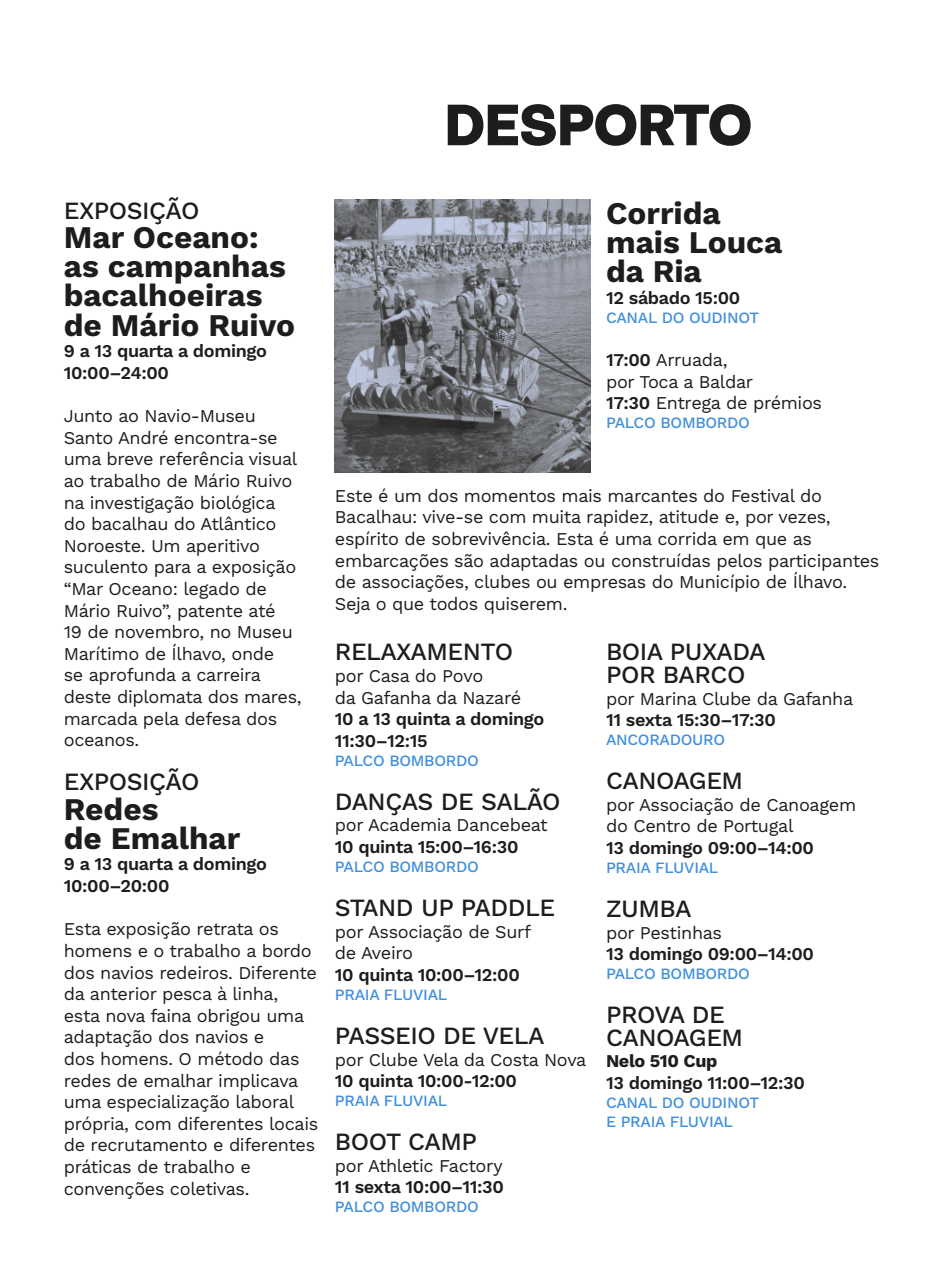
<style>
.page{position:relative;width:925px;height:1276px;background:#fff}
.page>*{position:absolute;margin:0;border:0;box-sizing:border-box;transform-origin:0 0}
.t1{font:700 58.5px "Another Grotesk W05";letter-spacing:-.055em;color:#1d1d1b}
.t2{font:700 31.5px/29.2px "Work Sans";color:#1d1d1b}
.t3{font:500 24.75px/22.5px "Work Sans";letter-spacing:-.02em;color:#1d1d1b}
.t4{font:18px/21.6px "Work Sans";letter-spacing:-.02em;color:#1d1d1b}
.t5{font:600 18px/21.6px "Work Sans";letter-spacing:-.02em;color:#1d1d1b}
.t6{font:700 18px "Work Sans";letter-spacing:-.02em;color:#1d1d1b}
.t7{font:500 15.75px/18.9px "Work Sans";letter-spacing:-.02em;color:#408fdc}
.s1{font-weight:600}
</style>
<div class="page">
<img style="left:335px;top:200px;width:255px;height:272px">
<h1 class="t1" style="left:443px;top:79px;width:312px">DESPORTO</h1>
<h3 class="t3" style="left:64px;top:200px;width:137px">EXPOSIÇÃO</h3>
<h2 class="t2" style="left:64px;top:224px;width:233px">Mar Oceano: as campanhas bacalhoeiras de Mário Ruivo</h2>
<p class="t5" style="left:64px;top:341px;width:205px">9 a 13 quarta a domingo<br>10:00–24:00</p>
<p class="t4" style="left:64px;top:406px;width:239px">Junto ao Navio-Museu<br>Santo André encontra-se uma breve referência visual ao trabalho de Mário Ruivo na investigação biológica do bacalhau do Atlântico<br>Noroeste. Um aperitivo suculento para a exposição “Mar Oceano: legado de<br>Mário Ruivo”, patente até<br>19 de novembro, no Museu<br>Marítimo de Ílhavo, onde<br>se aprofunda a carreira deste diplomata dos mares, marcada pela defesa dos oceanos.</p>
<h3 class="t3" style="left:64px;top:772px;width:137px">EXPOSIÇÃO</h3>
<h2 class="t2" style="left:64px;top:796px;width:178px">Redes<br>de Emalhar</h2>
<p class="t5" style="left:64px;top:854px;width:205px">9 a 13 quarta a domingo<br>10:00–20:00</p>
<p class="t4" style="left:64px;top:919px;width:256px">Esta exposição retrata os homens e o trabalho a bordo dos navios redeiros. Diferente da anterior pesca à linha, esta nova faina obrigou uma adaptação dos navios e<br>dos homens. O método das redes de emalhar implicava uma especialização laboral própria, com diferentes locais de recrutamento e diferentes práticas de trabalho e convenções coletivas.</p>
<h2 class="t2" style="left:606px;top:200px;width:178px">Corrida mais Louca da Ria</h2>
<p class="t5" style="left:606px;top:288px;width:136px">12 sábado 15:00</p>
<p class="t7" style="left:606px;top:309px;width:155px">CANAL DO OUDINOT</p>
<p class="t4" style="left:606px;top:350px;width:218px"><span class="s1">17:00</span> Arruada,<br>por Toca a Baldar<br><span class="s1">17:30</span> Entrega de prémios</p>
<p class="t7" style="left:606px;top:414px;width:145px">PALCO BOMBORDO</p>
<p class="t4" style="left:335px;top:485px;width:546px">Este é um dos momentos mais marcantes do Festival do Bacalhau: vive-se com muita rapidez, atitude e, por vezes, espírito de sobrevivência. Esta é uma corrida em que as embarcações são adaptadas ou construídas pelos participantes de associações, clubes ou empresas do Município de Ílhavo.<br>Seja o que todos quiserem.</p>
<h3 class="t3" style="left:335px;top:642px;width:180px">RELAXAMENTO</h3>
<p class="t4" style="left:335px;top:666px;width:188px">por Casa do Povo<br>da Gafanha da Nazaré</p>
<p class="t5" style="left:335px;top:709px;width:211px">10 a 13 quinta a domingo<br>11:30–12:15</p>
<p class="t7" style="left:335px;top:751px;width:145px">PALCO BOMBORDO</p>
<h3 class="t3" style="left:335px;top:791px;width:227px">DANÇAS DE SALÃO</h3>
<p class="t4" style="left:335px;top:815px;width:214px">por Academia Dancebeat</p>
<p class="t5" style="left:335px;top:837px;width:185px">10 quinta 15:00–16:30</p>
<p class="t7" style="left:335px;top:858px;width:145px">PALCO BOMBORDO</p>
<h3 class="t3" style="left:335px;top:897px;width:222px">STAND UP PADDLE</h3>
<p class="t4" style="left:335px;top:921px;width:198px">por Associação de Surf de Aveiro</p>
<p class="t5" style="left:335px;top:965px;width:186px">10 quinta 10:00–12:00</p>
<p class="t7" style="left:335px;top:985px;width:114px">PRAIA FLUVIAL</p>
<h3 class="t3" style="left:335px;top:1025px;width:211px">PASSEIO DE VELA</h3>
<p class="t4" style="left:335px;top:1049px;width:253px">por Clube Vela da Costa Nova</p>
<p class="t5" style="left:335px;top:1071px;width:183px">10 quinta 10:00-12:00</p>
<p class="t7" style="left:335px;top:1092px;width:114px">PRAIA FLUVIAL</p>
<h3 class="t3" style="left:335px;top:1131px;width:144px">BOOT CAMP</h3>
<p class="t4" style="left:335px;top:1155px;width:169px">por Athletic Factory</p>
<p class="t5" style="left:335px;top:1177px;width:170px">11 sexta 10:00–11:30</p>
<p class="t7" style="left:335px;top:1198px;width:145px">PALCO BOMBORDO</p>
<h3 class="t3" style="left:606px;top:642px;width:161px">BOIA PUXADA<br>POR BARCO</h3>
<p class="t4" style="left:606px;top:688px;width:249px">por Marina Clube da Gafanha</p>
<p class="t5" style="left:606px;top:710px;width:171px">11 sexta 15:30–17:30</p>
<p class="t7" style="left:606px;top:731px;width:121px">ANCORADOURO</p>
<h3 class="t3" style="left:606px;top:770px;width:139px">CANOAGEM</h3>
<p class="t4" style="left:606px;top:794px;width:252px">por Associação de Canoagem do Centro de Portugal</p>
<p class="t5" style="left:606px;top:838px;width:209px">13 domingo 09:00–14:00</p>
<p class="t7" style="left:606px;top:858px;width:114px">PRAIA FLUVIAL</p>
<h3 class="t3" style="left:606px;top:898px;width:87px">ZUMBA</h3>
<p class="t4" style="left:606px;top:922px;width:118px">por Pestinhas</p>
<p class="t5" style="left:606px;top:944px;width:209px">13 domingo 09:00–14:00</p>
<p class="t7" style="left:606px;top:965px;width:145px">PALCO BOMBORDO</p>
<h3 class="t3" style="left:606px;top:1004px;width:139px">PROVA DE<br>CANOAGEM</h3>
<p class="t6" style="left:606px;top:1050px;width:113px">Nelo 510 Cup</p>
<p class="t5" style="left:606px;top:1073px;width:200px">13 domingo 11:00–12:30</p>
<p class="t7" style="left:606px;top:1093px;width:155px">CANAL DO OUDINOT<br>E PRAIA FLUVIAL</p>
</div>
